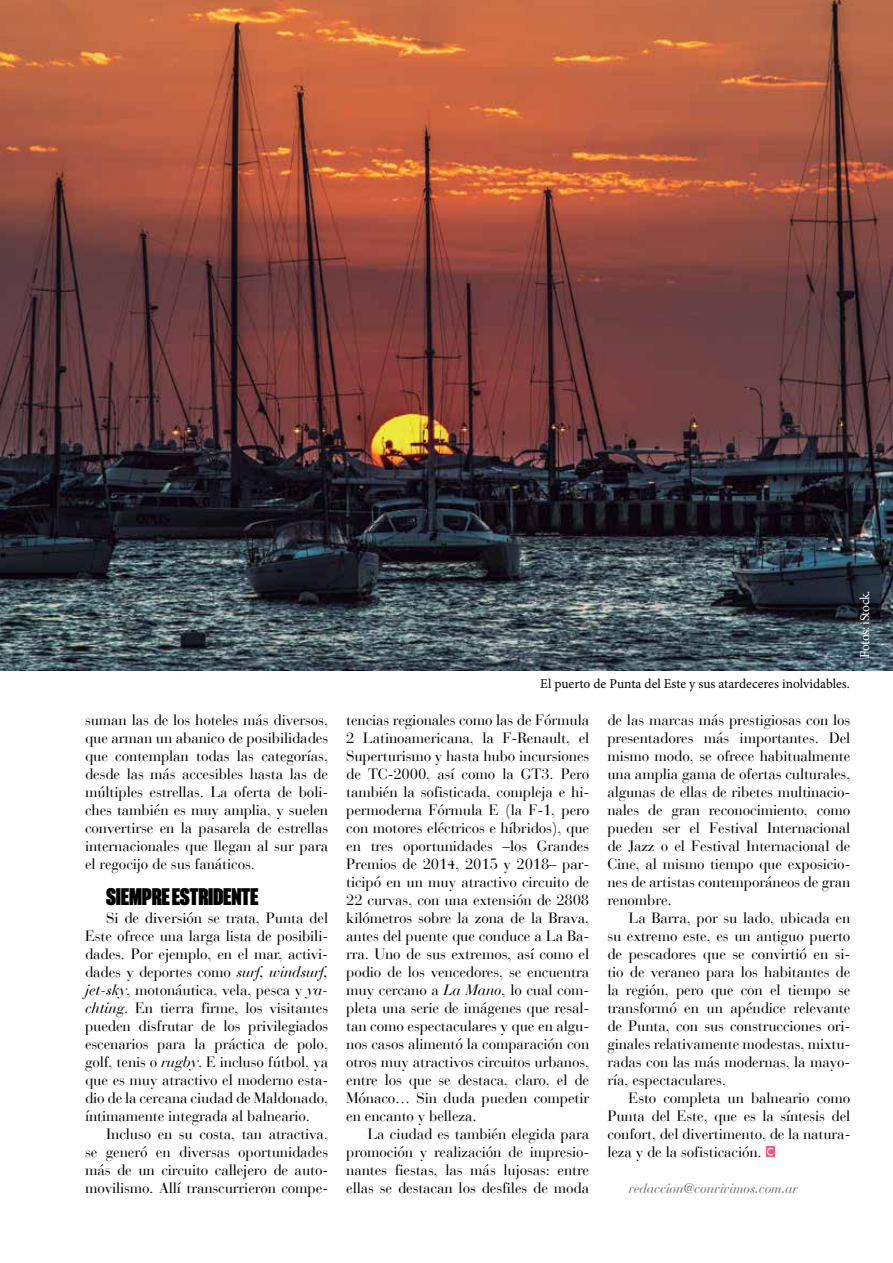
<style>
.page{position:relative;width:893px;height:1263px;background:#fff}
.page>*{position:absolute;margin:0;border:0;box-sizing:border-box;transform-origin:0 0}
.t1{font:24px "Akkordeon Ten";letter-spacing:-.01em;color:#000}
.t2{font:15px/18px "Bauer Bodoni LT";letter-spacing:-.01em;color:#000;text-align:justify}
.t3{font:13.5px "Minion Pro";color:#000}
.t4{font:italic 13.5px "Bauer Bodoni LT";letter-spacing:-.01em;color:#6d6e71}
.t5{font:13.5px "Minion Pro";letter-spacing:-.03em;color:#fff}
.s1{font-style:italic}
</style>
<div class="page">
<svg style="left:766px;top:1146px;width:8px;height:11px"></svg>
<svg style="left:767px;top:1148px;width:6px;height:7px"></svg>
<img style="left:0;top:0;width:893px;height:671px">
<p class="t2" style="left:85px;top:711px;width:245px">suman las de los hoteles más diversos, que arman un abanico de posibilidades que contemplan todas las categorías, desde las más accesibles hasta las de múltiples estrellas. La oferta de boli&shy;ches también es muy amplia, y suelen convertirse en la pasarela de estrellas internacionales que llegan al sur para el regocijo de sus fanáticos.</p>
<h1 class="t1" style="left:106px;top:883px;width:154px">SIEMPRE ESTRIDENTE</h1>
<p class="t2" style="left:85px;top:909px;width:245px;text-indent:21px">Si de diversión se trata, Punta del Este ofrece una larga lista de posibili&shy;dades. Por ejemplo, en el mar, activi&shy;dades y deportes como <span class="s1">surf, windsurf, jet-sky</span>, motonáutica, vela, pesca y <span class="s1">ya&shy;chting</span>. En tierra firme, los visitantes pueden disfrutar de los privilegiados escenarios para la práctica de polo, golf, tenis o <span class="s1">rugby</span>. E incluso fútbol, ya que es muy atractivo el moderno esta&shy;dio de la cercana ciudad de Maldonado, íntimamente integrada al balneario.</p>
<p class="t2" style="left:85px;top:1125px;width:245px;text-indent:21px">Incluso en su costa, tan atractiva, se generó en diversas oportunidades más de un circuito callejero de auto&shy;movilismo. Allí transcurrieron compe-</p>
<p class="t3" style="left:540px;top:674px;width:311px">El puerto de Punta del Este y sus atardeceres inolvidables.</p>
<p class="t2" style="left:346px;top:711px;width:245px">tencias regionales como las de Fórmula 2 Latinoamericana, la F-Renault, el Superturismo y hasta hubo incursiones de TC-2000, así como la GT3. Pero también la sofisticada, compleja e hi&shy;permoderna Fórmula E (la F-1, pero con motores eléctricos e híbridos), que en tres oportunidades –los Grandes Premios de 2014, 2015 y 2018– par&shy;ticipó en un muy atractivo circuito de 22 curvas, con una extensión de 2808 kilómetros sobre la zona de la Brava, antes del puente que conduce a La Ba&shy;rra. Uno de sus extremos, así como el podio de los vencedores, se encuentra muy cercano a <span class="s1">La Mano</span>, lo cual com&shy;pleta una serie de imágenes que resal&shy;tan como espectaculares y que en algu&shy;nos casos alimentó la comparación con otros muy atractivos circuitos urbanos, entre los que se destaca, claro, el de Mónaco… Sin duda pueden competir en encanto y belleza.</p>
<p class="t2" style="left:346px;top:1125px;width:245px;text-indent:21px">La ciudad es también elegida para promoción y realización de impresio&shy;nantes fiestas, las más lujosas: entre ellas se destacan los desfiles de moda</p>
<p class="t2" style="left:607px;top:711px;width:245px">de las marcas más prestigiosas con los presentadores más importantes. Del mismo modo, se ofrece habitualmente una amplia gama de ofertas culturales, algunas de ellas de ribetes multinacio&shy;nales de gran reconocimiento, como pueden ser el Festival Internacional de Jazz o el Festival Internacional de Cine, al mismo tiempo que exposicio&shy;nes de artistas contemporáneos de gran renombre.</p>
<p class="t2" style="left:607px;top:909px;width:245px;text-indent:21px">La Barra, por su lado, ubicada en su extremo este, es un antiguo puerto de pescadores que se convirtió en si&shy;tio de veraneo para los habitantes de la región, pero que con el tiempo se transformó en un apéndice relevante de Punta, con sus construcciones ori&shy;ginales relativamente modestas, mixtu&shy;radas con las más modernas, la mayo&shy;ría, espectaculares.</p>
<p class="t2" style="left:607px;top:1089px;width:245px;text-indent:21px">Esto completa un balneario como Punta del Este, que es la síntesis del confort, del divertimento, de la natura&shy;leza y de la sofisticación.</p>
<p class="t4" style="left:629px;top:1180px;width:171px">redaccion@convivimos.com.ar</p>
<p class="t5" style="left:856px;top:658px;width:69px;rotate:-90deg">Fotos: iStock.</p>
</div>
